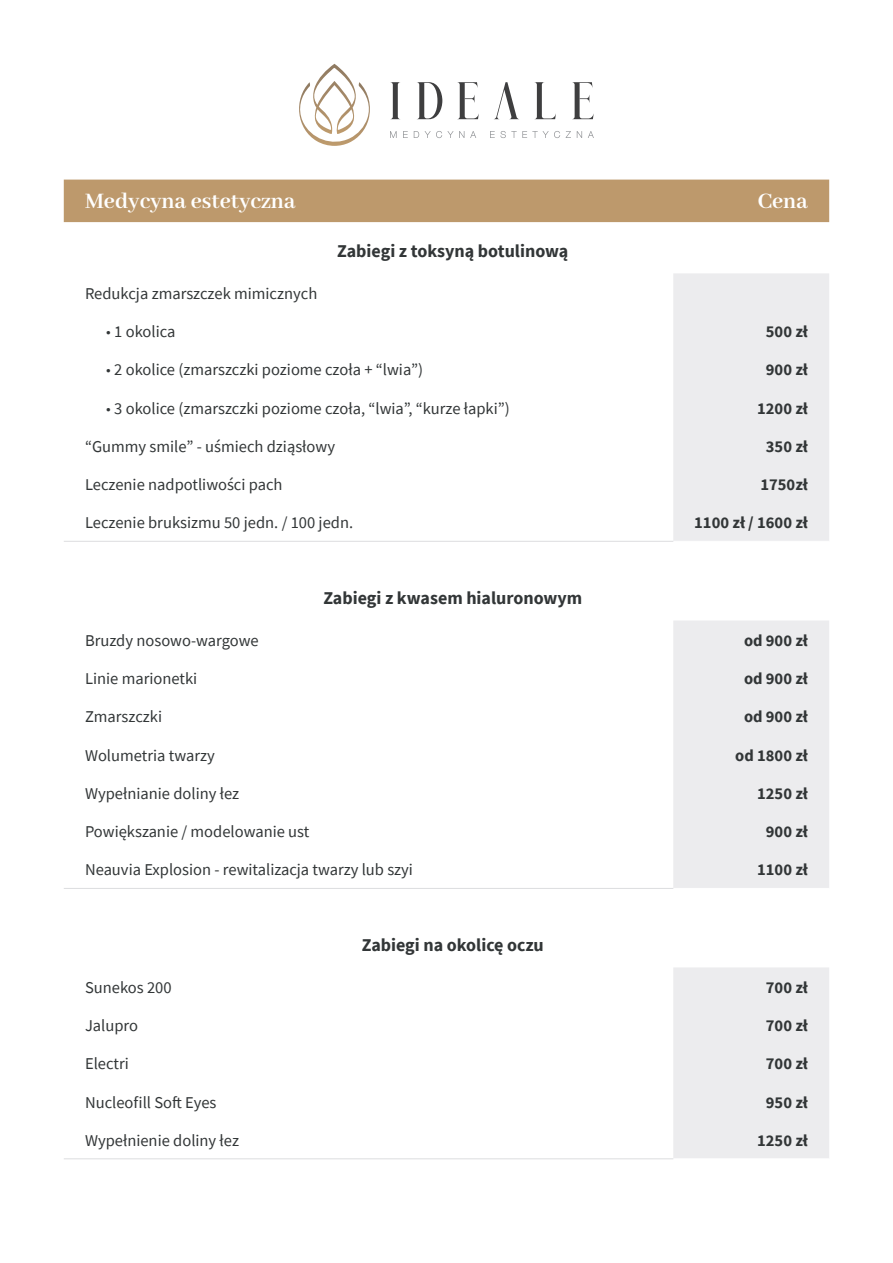
<style>
.page{position:relative;width:893px;height:1263px;background:#fff}
.page>*{position:absolute;margin:0;border:0;box-sizing:border-box;transform-origin:0 0}
.t1{font:700 24px "Abhaya Libre";color:#fff}
.t2{font:700 18px "Source Sans Pro";color:#323637}
.t3{font:16.5px "Source Sans Pro";color:#323637}
.t4{font:700 16.5px "Source Sans Pro";color:#323637}
.s1{font-family:"Myriad Pro"}
</style>
<div class="page">
<div style="left:64px;top:180px;width:765px;height:42px;background:#bd996c"></div>
<div style="left:673px;top:273px;width:156px;height:268px;background:#ececee"></div>
<hr style="left:64px;top:541px;width:609px;height:1px;background:#dcdddf">
<div style="left:673px;top:967px;width:156px;height:191px;background:#ececee"></div>
<hr style="left:64px;top:1158px;width:609px;height:1px;background:#dcdddf">
<div style="left:673px;top:621px;width:156px;height:267px;background:#ececee"></div>
<hr style="left:64px;top:888px;width:609px;height:1px;background:#dcdddf">
<svg style="left:390px;top:131px;width:7px;height:7px"></svg>
<svg style="left:403px;top:131px;width:5px;height:7px"></svg>
<svg style="left:414px;top:131px;width:50px;height:7px"></svg>
<svg style="left:470px;top:131px;width:6px;height:7px"></svg>
<svg style="left:490px;top:131px;width:70px;height:7px"></svg>
<svg style="left:566px;top:131px;width:5px;height:7px"></svg>
<svg style="left:577px;top:131px;width:5px;height:7px"></svg>
<svg style="left:588px;top:131px;width:6px;height:7px"></svg>
<svg style="left:390px;top:82px;width:10px;height:37px"></svg>
<svg style="left:417px;top:82px;width:25px;height:37px"></svg>
<svg style="left:534px;top:82px;width:22px;height:37px"></svg>
<svg style="left:457px;top:82px;width:22px;height:37px"></svg>
<svg style="left:494px;top:82px;width:25px;height:37px"></svg>
<svg style="left:572px;top:82px;width:22px;height:37px"></svg>
<svg style="left:299px;top:64px;width:71px;height:82px"></svg>
<p class="t1" style="left:85px;top:188px;width:212px">Medycyna estetyczna</p>
<p class="t1" style="left:758px;top:188px;width:52px">Cena</p>
<p class="t2" style="left:337px;top:239px;width:233px">Zabiegi z toksyną botulinową</p>
<p class="t3" style="left:85px;top:283px;width:234px">Redukcja zmarszczek mimicznych</p>
<p class="t3" style="left:106px;top:321px;width:71px"><span class="s1">•</span> 1 okolica</p>
<p class="t4" style="left:766px;top:320px;width:44px">500 zł</p>
<p class="t3" style="left:106px;top:359px;width:318px"><span class="s1">•</span> 2 okolice (zmarszczki poziome czoła + “lwia”)</p>
<p class="t4" style="left:766px;top:359px;width:44px">900 zł</p>
<p class="t3" style="left:106px;top:398px;width:405px"><span class="s1">•</span> 3 okolice (zmarszczki poziome czoła, “lwia”, “kurze łapki”)</p>
<p class="t4" style="left:757px;top:397px;width:52px">1200 zł</p>
<p class="t3" style="left:85px;top:436px;width:251px">“Gummy smile” - uśmiech dziąsłowy</p>
<p class="t4" style="left:766px;top:435px;width:44px">350 zł</p>
<p class="t3" style="left:85px;top:474px;width:199px">Leczenie nadpotliwości pach</p>
<p class="t4" style="left:760px;top:473px;width:49px">1750zł</p>
<p class="t3" style="left:85px;top:512px;width:270px">Leczenie bruksizmu 50 jedn. / 100 jedn.</p>
<p class="t4" style="left:694px;top:512px;width:115px">1100 zł / 1600 zł</p>
<p class="t2" style="left:323px;top:586px;width:260px">Zabiegi z kwasem hialuronowym</p>
<p class="t3" style="left:85px;top:630px;width:175px">Bruzdy nosowo-wargowe</p>
<p class="t4" style="left:744px;top:629px;width:65px">od 900 zł</p>
<p class="t3" style="left:85px;top:668px;width:114px">Linie marionetki</p>
<p class="t4" style="left:744px;top:667px;width:65px">od 900 zł</p>
<p class="t3" style="left:85px;top:706px;width:79px">Zmarszczki</p>
<p class="t4" style="left:744px;top:706px;width:65px">od 900 zł</p>
<p class="t3" style="left:85px;top:745px;width:131px">Wolumetria twarzy</p>
<p class="t4" style="left:735px;top:744px;width:74px">od 1800 zł</p>
<p class="t3" style="left:85px;top:783px;width:156px">Wypełnianie doliny łez</p>
<p class="t4" style="left:757px;top:782px;width:52px">1250 zł</p>
<p class="t3" style="left:85px;top:821px;width:226px">Powiększanie / modelowanie ust</p>
<p class="t4" style="left:766px;top:820px;width:44px">900 zł</p>
<p class="t3" style="left:85px;top:859px;width:329px">Neauvia Explosion - rewitalizacja twarzy lub szyi</p>
<p class="t4" style="left:757px;top:859px;width:52px">1100 zł</p>
<p class="t2" style="left:362px;top:933px;width:183px">Zabiegi na okolicę oczu</p>
<p class="t3" style="left:85px;top:977px;width:88px">Sunekos 200</p>
<p class="t4" style="left:766px;top:976px;width:44px">700 zł</p>
<p class="t3" style="left:85px;top:1015px;width:55px">Jalupro</p>
<p class="t4" style="left:766px;top:1014px;width:44px">700 zł</p>
<p class="t3" style="left:85px;top:1053px;width:45px">Electri</p>
<p class="t4" style="left:766px;top:1053px;width:44px">700 zł</p>
<p class="t3" style="left:85px;top:1091px;width:133px">Nucleofill Soft Eyes</p>
<p class="t4" style="left:766px;top:1091px;width:44px">950 zł</p>
<p class="t3" style="left:85px;top:1130px;width:156px">Wypełnienie doliny łez</p>
<p class="t4" style="left:757px;top:1129px;width:52px">1250 zł</p>
</div>
